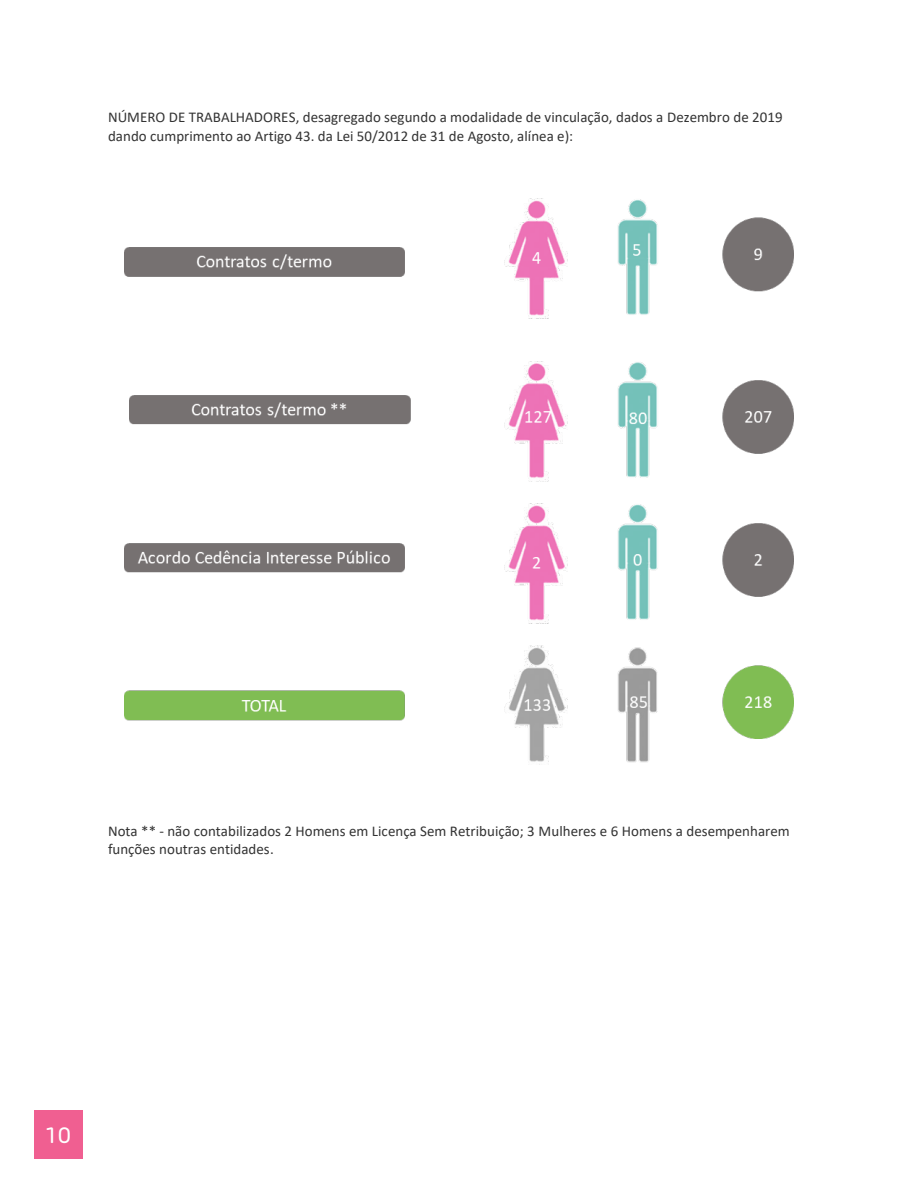
<style>
.page{position:relative;width:918px;height:1188px;background:#fff}
.page>*{position:absolute;margin:0;border:0;box-sizing:border-box;transform-origin:0 0}
.t1{font:italic 700 27px "Calibri";color:#fff}
.t2{font:500 22.2px "Morebi Rounded";color:#fff}
.t3{font:15px/18.3px "Calibri";color:#333}
</style>
<div class="page">
<img style="left:34px;top:1110px;width:45px;height:1px">
<img style="left:125px;top:199px;width:668px;height:564px">
<div style="left:34px;top:1111px;width:48px;height:48px;background:#f05f91"></div>
<p class="t3" style="left:108px;top:108px;width:676px">NÚMERO DE TRABALHADORES, desagregado segundo a modalidade de vinculação, dados a Dezembro de 2019 dando cumprimento ao Artigo 43. da Lei 50/2012 de 31 de Agosto, alínea e):</p>
<p class="t3" style="left:108px;top:821px;width:683px">Nota ** - não contabilizados 2 Homens em Licença Sem Retribuição; 3 Mulheres e 6 Homens a desempenharem funções noutras entidades.</p>
<h1 class="t1" style="left:45px;top:1106px;width:29px">10</h1>
<h2 class="t2" style="left:45px;top:1119px;width:28px">10</h2>
</div>
